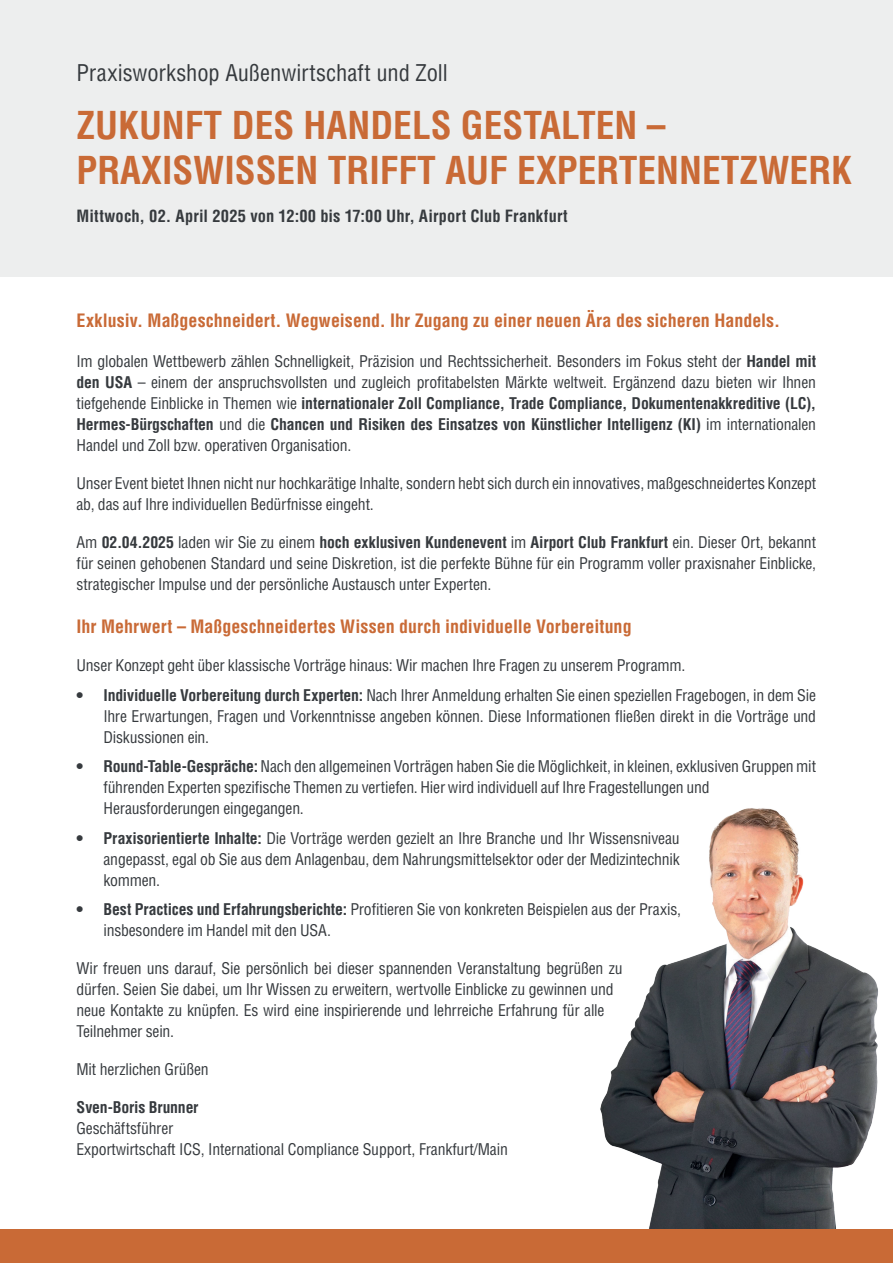
<style>
.page{position:relative;width:893px;height:1263px;background:#fff}
.page>*{position:absolute;margin:0;border:0;box-sizing:border-box;transform-origin:0 0}
.t1{font:700 condensed 37.5px/45px "Helvetica LT Pro";color:#c96a36}
.t2{font:condensed 22.5px "Helvetica LT Pro";color:#363a3e}
.t3{font:700 condensed 18px "Helvetica LT Pro";color:#c96a36}
.t4{font:700 condensed 16.5px "Helvetica LT Pro";letter-spacing:.01em;color:#363a3e}
.t5{font:condensed 15.75px/21px "Helvetica LT Pro";letter-spacing:-.015em;color:#363a3e}
.t6{font:700 condensed 15.75px "Helvetica LT Pro";letter-spacing:-.01em;color:#363a3e}
.s1{font-weight:700}
</style>
<div class="page">
<div style="left:0;top:0;width:893px;height:276px;background:#edeeee"></div>
<img style="left:585px;top:808px;width:308px;height:422px">
<div style="left:0;top:1230px;width:893px;height:33px;background:#c96a36"></div>
<h2 class="t2" style="left:77px;top:59px;width:373px">Praxisworkshop Außenwirtschaft und Zoll</h2>
<h1 class="t1" style="left:77px;top:101px;width:777px">ZUKUNFT DES HANDELS GESTALTEN –<br>PRAXISWISSEN TRIFFT AUF EXPERTENNETZWERK</h1>
<p class="t4" style="left:77px;top:205px;width:493px">Mittwoch, 02. April 2025 von 12:00 bis 17:00 Uhr, Airport Club Frankfurt</p>
<p class="t3" style="left:77px;top:308px;width:705px">Exklusiv. Maßgeschneidert. Wegweisend. Ihr Zugang zu einer neuen Ära des sicheren Handels.</p>
<p class="t5" style="left:77px;top:351px;width:741px;text-align:justify">Im globalen Wettbewerb zählen Schnelligkeit, Präzision und Rechtssicherheit. Besonders im Fokus steht der <span class="s1">Handel mit den USA</span> – einem der anspruchsvollsten und zugleich profitabelsten Märkte weltweit. Ergänzend dazu bieten wir Ihnen tiefgehende Einblicke in Themen wie <span class="s1">internationaler Zoll Compliance, Trade Compliance, Dokumentenakkreditive (LC), Hermes-Bürgschaften</span> und die <span class="s1">Chancen und Risiken des Einsatzes von Künstlicher Intelligenz (KI)</span> im internationalen Handel und Zoll bzw. operativen Organisation.</p>
<p class="t5" style="left:77px;top:473px;width:741px">Unser Event bietet Ihnen nicht nur hochkarätige Inhalte, sondern hebt sich durch ein innovatives, maßgeschneidertes Konzept ab, das auf Ihre individuellen Bedürfnisse eingeht.</p>
<p class="t5" style="left:77px;top:532px;width:741px;text-align:justify">Am <span class="s1">02.04.2025</span> laden wir Sie zu einem <span class="s1">hoch exklusiven Kundenevent</span> im <span class="s1">Airport Club Frankfurt</span> ein. Dieser Ort, bekannt für seinen gehobenen Standard und seine Diskretion, ist die perfekte Bühne für ein Programm voller praxisnaher Einblicke, strategischer Impulse und der persönliche Austausch unter Experten.</p>
<p class="t3" style="left:77px;top:614px;width:557px">Ihr Mehrwert – Maßgeschneidertes Wissen durch individuelle Vorbereitung</p>
<p class="t5" style="left:77px;top:655px;width:610px">Unser Konzept geht über klassische Vorträge hinaus: Wir machen Ihre Fragen zu unserem Programm.</p>
<p class="t5" style="left:104px;top:684px;width:714px;text-align:justify;text-indent:-27px"><span class="s1">• Individuelle Vorbereitung durch Experten:</span> Nach Ihrer Anmeldung erhalten Sie einen speziellen Fragebogen, in dem Sie Ihre Erwartungen, Fragen und Vorkenntnisse angeben können. Diese Informationen fließen direkt in die Vorträge und Diskussionen ein.</p>
<p class="t5" style="left:104px;top:756px;width:714px;text-indent:-27px"><span class="s1">• Round-Table-Gespräche:</span> Nach den allgemeinen Vorträgen haben Sie die Möglichkeit, in kleinen, exklusiven Gruppen mit führenden Experten spezifische Themen zu vertiefen. Hier wird individuell auf Ihre Fragestellungen und<br>Herausforderungen eingegangen.</p>
<p class="t5" style="left:104px;top:827px;width:578px;text-align:justify;text-indent:-27px"><span class="s1">• Praxisorientierte Inhalte:</span> Die Vorträge werden gezielt an Ihre Branche und Ihr Wissensniveau angepasst, egal ob Sie aus dem Anlagenbau, dem Nahrungsmittelsektor oder der Medizintechnik kommen.</p>
<p class="t5" style="left:104px;top:899px;width:579px;text-indent:-27px"><span class="s1">• Best Practices und Erfahrungsberichte:</span> Profitieren Sie von konkreten Beispielen aus der Praxis, insbesondere im Handel mit den USA.</p>
<p class="t5" style="left:77px;top:958px;width:548px">Wir freuen uns darauf, Sie persönlich bei dieser spannenden Veranstaltung begrüßen zu dürfen. Seien Sie dabei, um Ihr Wissen zu erweitern, wertvolle Einblicke zu gewinnen und neue Kontakte zu knüpfen. Es wird eine inspirierende und lehrreiche Erfahrung für alle Teilnehmer sein.</p>
<p class="t5" style="left:77px;top:1059px;width:134px">Mit herzlichen Grüßen</p>
<p class="t6" style="left:77px;top:1097px;width:124px">Sven-Boris Brunner</p>
<p class="t5" style="left:77px;top:1118px;width:433px">Geschäftsführer<br>Exportwirtschaft ICS, International Compliance Support, Frankfurt/Main</p>
</div>
